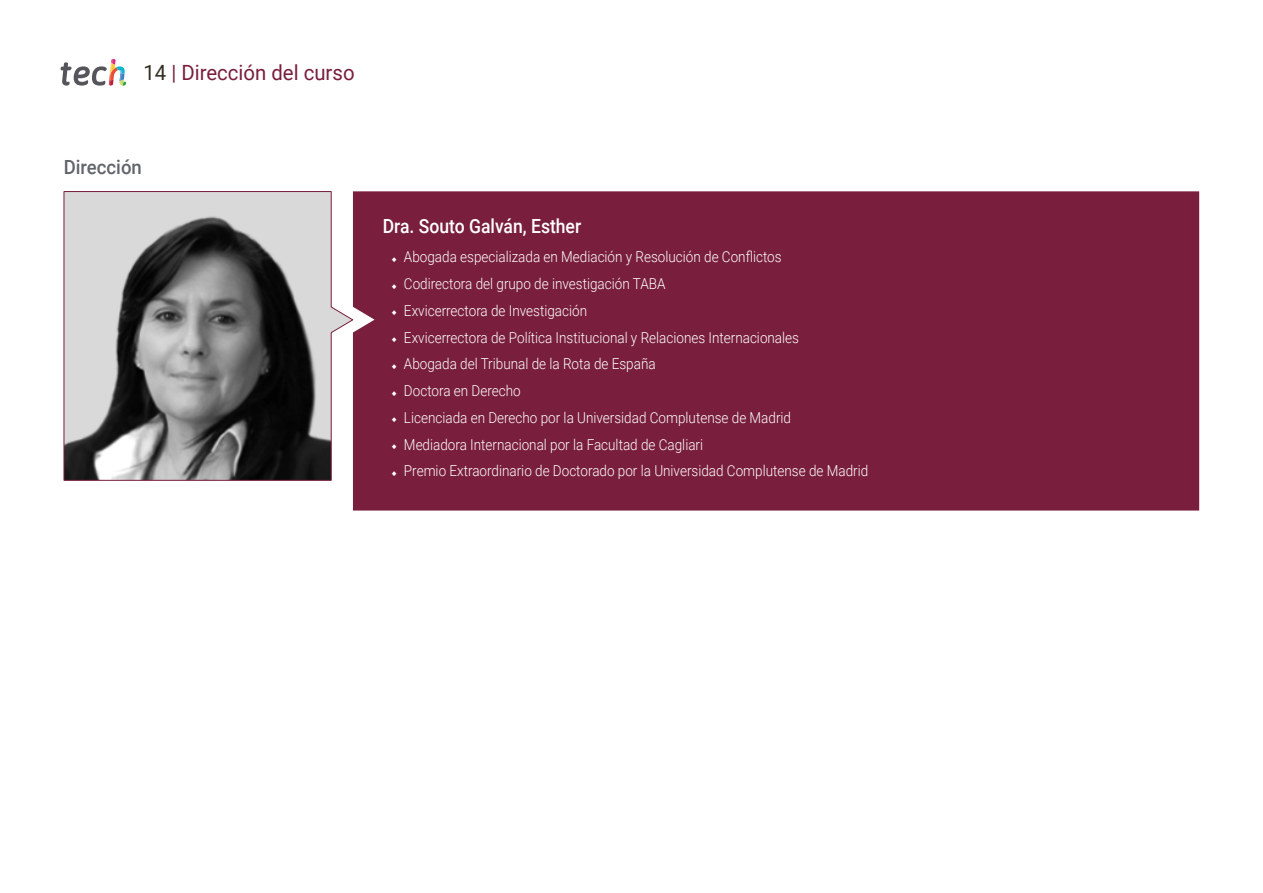
<style>
.page{position:relative;width:1263px;height:893px;background:#fff}
.page>*{position:absolute;margin:0;border:0;box-sizing:border-box;transform-origin:0 0}
.t1{font:21px "Roboto";color:#791e3c}
.t2{font:500 19.5px "Roboto";color:#fff;scale:.9 1}
.t3{font:500 19.5px "Roboto";color:#61646a;scale:.95 1}
.t4{font:300 15px/26.7px "Roboto";color:#fff;scale:.9 1}
.s1{color:#312e20}
</style>
<div class="page">
<svg style="left:61px;top:59px;width:65px;height:27px"></svg>
<div style="left:353px;top:191px;width:846px;height:320px;background:#791e3c"></div>
<svg style="left:64px;top:191px;width:289px;height:290px;background:#8d8c8c"></svg>
<svg style="left:392px;top:257px;width:5px;height:5px"></svg>
<svg style="left:392px;top:284px;width:5px;height:5px"></svg>
<svg style="left:392px;top:310px;width:5px;height:5px"></svg>
<svg style="left:392px;top:337px;width:5px;height:5px"></svg>
<svg style="left:392px;top:364px;width:5px;height:5px"></svg>
<svg style="left:392px;top:391px;width:5px;height:5px"></svg>
<svg style="left:392px;top:417px;width:5px;height:5px"></svg>
<svg style="left:392px;top:444px;width:5px;height:5px"></svg>
<svg style="left:392px;top:471px;width:5px;height:5px"></svg>
<h1 class="t1" style="left:144px;top:57px;width:213px"><span class="s1">14</span> | Dirección del curso</h1>
<h2 class="t3" style="left:64px;top:154px;width:84px">Dirección</h2>
<h2 class="t2" style="left:383px;top:212px;width:222px">Dra. Souto Galván, Esther</h2>
<p class="t4" style="left:404px;top:243px;width:517px">Abogada especializada en Mediación y Resolución de Conflictos<br>Codirectora del grupo de investigación TABA<br>Exvicerrectora de Investigación<br>Exvicerrectora de Política Institucional y Relaciones Internacionales<br>Abogada del Tribunal de la Rota de España<br>Doctora en Derecho<br>Licenciada en Derecho por la Universidad Complutense de Madrid<br>Mediadora Internacional por la Facultad de Cagliari<br>Premio Extraordinario de Doctorado por la Universidad Complutense de Madrid</p>
</div>
